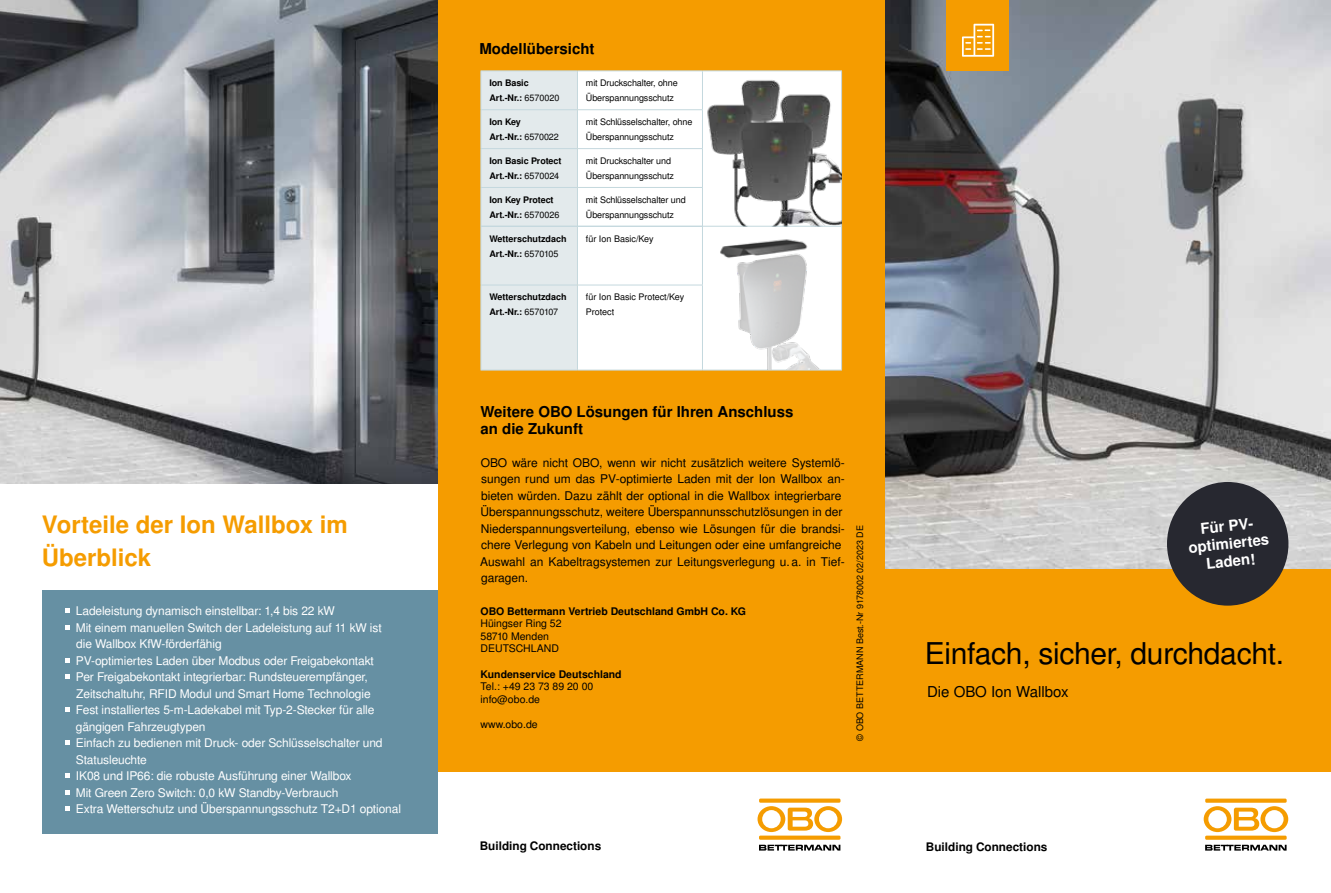
<style>
.page{position:relative;width:1331px;height:893px;background:#fff}
.page>*{position:absolute;margin:0;border:0;box-sizing:border-box;transform-origin:0 0}
.t1{font:30px "Nimbus San LOT";letter-spacing:-.01em;color:#000}
.t2{font:700 24px/33px "Nimbus San LOT";color:#f59c00}
.t3{font:700 15px/16.5px "Nimbus San LOT";color:#000}
.t4{font:700 15px/18px "Nimbus San LOT";color:#fff;text-align:center}
.t5{font:15px "Nimbus San LOT";color:#000}
.t6{font:12px/16.5px "Nimbus San LOT";letter-spacing:-.01em;color:#fff}
.t7{font:12px/16.5px "Nimbus San LOT";color:#000}
.t8{font:700 11.85px "Nimbus San LOT";color:#000}
.t9{font:10.5px/12.6px "Nimbus San LOT";color:#000}
.t10{font:700 10.5px "Nimbus San LOT";color:#000}
.t11{font:9px/15px "Nimbus San LOT";letter-spacing:-.01em;color:#000}
.t12{font:700 9px/15px "Nimbus San LOT";letter-spacing:-.01em;color:#000}
.s1{font-weight:400}
</style>
<div class="page">
<img style="left:884px;top:0;width:447px;height:569px">
<img style="left:0;top:0;width:438px;height:483px">
<div style="left:884px;top:569px;width:447px;height:203px;background:#f59c00"></div>
<div style="left:946px;top:0;width:63px;height:70px;background:#f59c00"></div>
<svg style="left:962px;top:24px;width:32px;height:33px"></svg>
<div style="left:438px;top:0;width:446px;height:772px;background:#f59c00"></div>
<div style="left:43px;top:591px;width:395px;height:243px;background:#6690a3"></div>
<svg style="left:65px;top:609px;width:4px;height:4px"></svg>
<svg style="left:65px;top:625px;width:4px;height:5px"></svg>
<svg style="left:65px;top:658px;width:4px;height:5px"></svg>
<svg style="left:65px;top:675px;width:4px;height:4px"></svg>
<svg style="left:65px;top:708px;width:4px;height:4px"></svg>
<svg style="left:65px;top:741px;width:4px;height:4px"></svg>
<svg style="left:65px;top:774px;width:4px;height:4px"></svg>
<svg style="left:65px;top:790px;width:4px;height:5px"></svg>
<svg style="left:65px;top:807px;width:4px;height:4px"></svg>
<div style="left:1167px;top:482px;width:121px;height:124px;background:#272830;border-radius:50%"></div>
<svg style="left:759px;top:836px;width:81px;height:4px"></svg>
<svg style="left:757px;top:806px;width:85px;height:26px"></svg>
<div style="left:759px;top:798px;width:81px;height:5px;background:#f59c00"></div>
<svg style="left:759px;top:845px;width:81px;height:6px"></svg>
<svg style="left:1205px;top:836px;width:82px;height:4px"></svg>
<svg style="left:1204px;top:806px;width:84px;height:26px"></svg>
<svg style="left:1205px;top:799px;width:82px;height:4px"></svg>
<svg style="left:1205px;top:845px;width:81px;height:6px"></svg>
<div style="left:481px;top:72px;width:96px;height:298px;background:#e3eaec"></div>
<div style="left:578px;top:72px;width:263px;height:298px;background:#fff"></div>
<hr style="left:480px;top:71px;width:97px;height:1px;background:#c4d8de">
<hr style="left:480px;top:71px;width:1px;height:38px;background:#c4d8de">
<hr style="left:577px;top:71px;width:125px;height:1px;background:#c4d8de">
<hr style="left:577px;top:71px;width:1px;height:38px;background:#c4d8de">
<hr style="left:480px;top:109px;width:97px;height:1px;background:#c4d8de">
<hr style="left:480px;top:110px;width:1px;height:38px;background:#c4d8de">
<hr style="left:577px;top:109px;width:126px;height:1px;background:#c4d8de">
<hr style="left:577px;top:110px;width:1px;height:38px;background:#c4d8de">
<hr style="left:480px;top:148px;width:97px;height:1px;background:#c4d8de">
<hr style="left:480px;top:149px;width:1px;height:38px;background:#c4d8de">
<hr style="left:577px;top:148px;width:126px;height:1px;background:#c4d8de">
<hr style="left:577px;top:149px;width:1px;height:38px;background:#c4d8de">
<hr style="left:480px;top:187px;width:97px;height:1px;background:#c4d8de">
<hr style="left:480px;top:188px;width:1px;height:38px;background:#c4d8de">
<hr style="left:577px;top:187px;width:126px;height:1px;background:#c4d8de">
<hr style="left:577px;top:188px;width:1px;height:38px;background:#c4d8de">
<hr style="left:480px;top:226px;width:97px;height:1px;background:#c4d8de">
<hr style="left:480px;top:227px;width:1px;height:58px;background:#c4d8de">
<hr style="left:577px;top:227px;width:1px;height:58px;background:#c4d8de">
<hr style="left:480px;top:285px;width:97px;height:1px;background:#c4d8de">
<hr style="left:480px;top:285px;width:1px;height:85px;background:#c4d8de">
<hr style="left:577px;top:285px;width:126px;height:1px;background:#c4d8de">
<hr style="left:577px;top:285px;width:1px;height:85px;background:#c4d8de">
<hr style="left:480px;top:370px;width:97px;height:1px;background:#c4d8de">
<hr style="left:577px;top:370px;width:125px;height:1px;background:#c4d8de">
<hr style="left:702px;top:71px;width:1px;height:38px;background:#c4d8de">
<hr style="left:841px;top:71px;width:1px;height:39px;background:#c4d8de">
<hr style="left:702px;top:110px;width:1px;height:38px;background:#c4d8de">
<hr style="left:841px;top:110px;width:1px;height:39px;background:#c4d8de">
<hr style="left:702px;top:149px;width:1px;height:38px;background:#c4d8de">
<hr style="left:841px;top:149px;width:1px;height:38px;background:#c4d8de">
<hr style="left:702px;top:188px;width:1px;height:38px;background:#c4d8de">
<hr style="left:841px;top:187px;width:1px;height:39px;background:#c4d8de">
<hr style="left:702px;top:227px;width:1px;height:58px;background:#c4d8de">
<hr style="left:841px;top:226px;width:1px;height:59px;background:#c4d8de">
<hr style="left:702px;top:285px;width:1px;height:85px;background:#c4d8de">
<hr style="left:702px;top:370px;width:140px;height:1px;background:#c4d8de">
<img style="left:703px;top:71px;width:138px;height:155px">
<hr style="left:481px;top:226px;width:361px;height:1px;background:#c4d8de">
<img style="left:704px;top:233px;width:138px;height:137px">
<h2 class="t2" style="left:42px;top:509px;width:308px">Vorteile der Ion Wallbox im<br>Überblick</h2>
<p class="t6" style="left:76px;top:603px;width:327px">Ladeleistung dynamisch einstellbar: 1,4 bis 22 kW<br>Mit einem manuellen Switch der Ladeleistung auf 11 kW ist<br>die Wallbox KfW-förderfähig<br>PV-optimiertes Laden über Modbus oder Freigabekontakt<br>Per Freigabekontakt integrierbar: Rundsteuerempfänger, Zeitschaltuhr, RFID Modul und Smart Home Technologie<br>Fest installiertes 5-m-Ladekabel mit Typ-2-Stecker für alle gängigen Fahrzeugtypen<br>Einfach zu bedienen mit Druck- oder Schlüsselschalter und Statusleuchte<br>IK08 und IP66: die robuste Ausführung einer Wallbox<br>Mit Green Zero Switch: 0,0 kW Standby-Verbrauch<br>Extra Wetterschutz und Überspannungsschutz T2+D1 optional</p>
<p class="t3" style="left:479px;top:41px;width:117px">Modellübersicht</p>
<p class="t12" style="left:489px;top:76px;width:72px">Ion Basic<br>Art.-Nr.: <span class="s1">6570020</span></p>
<p class="t11" style="left:586px;top:76px;width:93px">mit Druckschalter, ohne<br>Überspannungsschutz</p>
<p class="t12" style="left:489px;top:115px;width:71px">Ion Key<br>Art.-Nr.: <span class="s1">6570022</span></p>
<p class="t11" style="left:586px;top:115px;width:108px">mit Schlüsselschalter, ohne<br>Überspannungsschutz</p>
<p class="t12" style="left:489px;top:154px;width:73px">Ion Basic Protect<br>Art.-Nr.: <span class="s1">6570024</span></p>
<p class="t11" style="left:586px;top:154px;width:89px">mit Druckschalter und<br>Überspannungsschutz</p>
<p class="t12" style="left:489px;top:192px;width:72px">Ion Key Protect<br>Art.-Nr.: <span class="s1">6570026</span></p>
<p class="t11" style="left:586px;top:192px;width:101px">mit Schlüsselschalter und<br>Überspannungsschutz</p>
<p class="t12" style="left:489px;top:231px;width:79px">Wetterschutzdach<br>Art.-Nr.: <span class="s1">6570105</span></p>
<p class="t11" style="left:586px;top:231px;width:69px">für Ion Basic/Key</p>
<p class="t12" style="left:489px;top:290px;width:79px">Wetterschutzdach<br>Art.-Nr.: <span class="s1">6570107</span></p>
<p class="t11" style="left:586px;top:290px;width:100px">für Ion Basic Protect/Key<br>Protect</p>
<p class="t3" style="left:480px;top:404px;width:314px">Weitere OBO Lösungen für Ihren Anschluss an die Zukunft</p>
<p class="t7" style="left:480px;top:454px;width:366px">OBO wäre nicht OBO, wenn wir nicht zusätzlich weitere Systemlö&shy;sungen rund um das PV-optimierte Laden mit der Ion Wallbox an&shy;bieten würden. Dazu zählt der optional in die Wallbox integrierbare Überspannungsschutz, weitere Überspannunsschutzlösungen in der Niederspannungsverteilung, ebenso wie Lösungen für die brandsi&shy;chere Verlegung von Kabeln und Leitungen oder eine umfangreiche Auswahl an Kabeltragsystemen zur Leitungsverlegung u.a. in Tief&shy;garagen.</p>
<p class="t10" style="left:480px;top:605px;width:267px">OBO Bettermann Vertrieb Deutschland GmbH Co. KG</p>
<p class="t9" style="left:480px;top:617px;width:83px">Hüingser Ring 52<br>58710 Menden<br>DEUTSCHLAND</p>
<p class="t10" style="left:480px;top:668px;width:143px">Kundenservice Deutschland</p>
<p class="t9" style="left:480px;top:680px;width:114px">Tel.: +49 23 73 89 20 00 info@obo.de</p>
<p class="t9" style="left:480px;top:718px;width:59px">www.obo.de</p>
<p class="t11" style="left:853px;top:741px;width:217px;rotate:-90deg">© OBO BETTERMANN Best.-Nr 9178002 02/2023 DE</p>
<p class="t4" style="left:1186px;top:521px;width:83px;rotate:-6deg">Für PV&shy;optimiertes<br>Laden!</p>
<h1 class="t1" style="left:925px;top:635px;width:361px">Einfach, sicher, durchdacht.</h1>
<p class="t5" style="left:927px;top:683px;width:143px">Die OBO Ion Wallbox</p>
<p class="t8" style="left:480px;top:839px;width:123px">Building Connections</p>
<p class="t8" style="left:926px;top:839px;width:123px">Building Connections</p>
</div>
